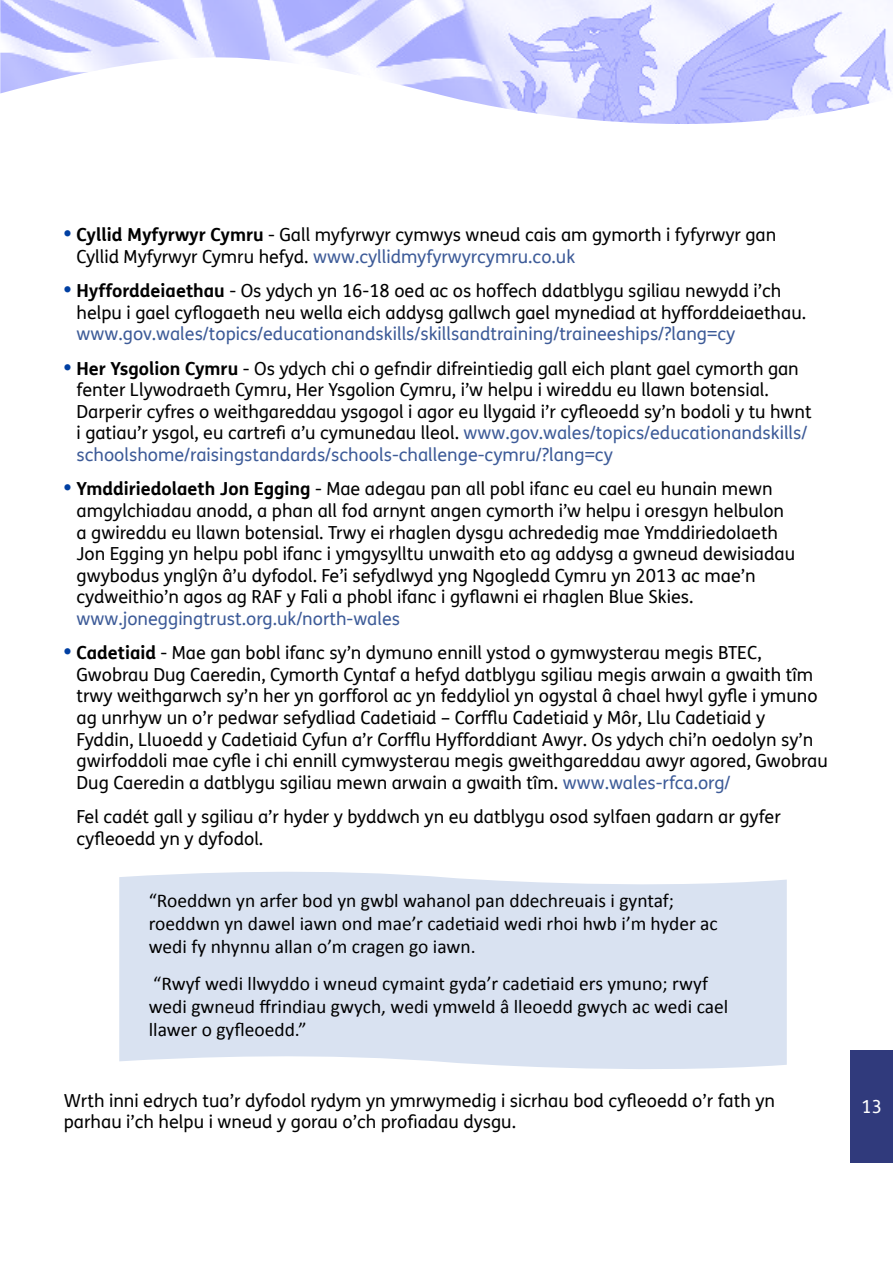
<style>
.page{position:relative;width:893px;height:1263px;background:#fff}
.page>*{position:absolute;margin:0;border:0;box-sizing:border-box;transform-origin:0 0}
.t1{font:19.5px/23.4px "Calibri";color:#000}
.Body_text{font:18px/21.6px "FS Me";color:#000}
.indented_body{font:18px/21.6px "FS Me";color:#000}
.indented_body-2{font:18px "FS Me";color:#3d5b98}
.t2{font:18px "FS Me";color:#fff}
.s1{font-weight:800;font-size:21px;color:#003fa2}
.s2{font-weight:700}
.s3{color:#3d5b98}
</style>
<div class="page">
<div style="left:850px;top:1050px;width:43px;height:113px;background:#303a7c"></div>
<img style="left:0;top:0;width:893px;height:124px">
<svg style="left:119px;top:872px;width:668px;height:197px;background:#dbe3f1"></svg>
<p class="Body_text" style="left:77px;top:224px;width:701px;text-indent:-13px"><span class="s1">•</span> <span class="s2">Cyllid Myfyrwyr Cymru</span> - Gall myfyrwyr cymwys wneud cais am gymorth i fyfyrwyr gan<br>Cyllid Myfyrwyr Cymru hefyd. <span class="s3">www.cyllidmyfyrwyrcymru.co.uk</span></p>
<p class="Body_text" style="left:77px;top:279px;width:731px;text-indent:-13px"><span class="s1">•</span> <span class="s2">Hyfforddeiaethau</span> - Os ydych yn 16-18 oed ac os hoffech ddatblygu sgiliau newydd i’ch helpu i gael cyflogaeth neu wella eich addysg gallwch gael mynediad at hyfforddeiaethau.</p>
<p class="indented_body-2" style="left:77px;top:321px;width:660px">www.gov.wales/topics/educationandskills/skillsandtraining/traineeships/?lang=cy</p>
<p class="Body_text" style="left:77px;top:357px;width:737px;text-indent:-13px"><span class="s1">•</span> <span class="s2">Her Ysgolion Cymru</span> - Os ydych chi o gefndir difreintiedig gall eich plant gael cymorth gan fenter Llywodraeth Cymru, Her Ysgolion Cymru, i’w helpu i wireddu eu llawn botensial.<br>Darperir cyfres o weithgareddau ysgogol i agor eu llygaid i’r cyfleoedd sy’n bodoli y tu hwnt i gatiau’r ysgol, eu cartrefi a’u cymunedau lleol. <span class="s3">www.gov.wales/topics/educationandskills/ schoolshome/raisingstandards/schools-challenge-cymru/?lang=cy</span></p>
<p class="Body_text" style="left:77px;top:478px;width:720px;text-indent:-13px"><span class="s1">•</span> <span class="s2">Ymddiriedolaeth Jon Egging</span> - Mae adegau pan all pobl ifanc eu cael eu hunain mewn amgylchiadau anodd, a phan all fod arnynt angen cymorth i’w helpu i oresgyn helbulon a gwireddu eu llawn botensial. Trwy ei rhaglen dysgu achrededig mae Ymddiriedolaeth Jon Egging yn helpu pobl ifanc i ymgysylltu unwaith eto ag addysg a gwneud dewisiadau gwybodus ynglŷn â’u dyfodol. Fe’i sefydlwyd yng Ngogledd Cymru yn 2013 ac mae’n cydweithio’n agos ag RAF y Fali a phobl ifanc i gyflawni ei rhaglen Blue Skies. <span class="s3">www.joneggingtrust.org.uk/north-wales</span></p>
<p class="Body_text" style="left:77px;top:642px;width:753px;text-indent:-13px"><span class="s1">•</span> <span class="s2">Cadetiaid</span> - Mae gan bobl ifanc sy’n dymuno ennill ystod o gymwysterau megis BTEC, Gwobrau Dug Caeredin, Cymorth Cyntaf a hefyd datblygu sgiliau megis arwain a gwaith tîm trwy weithgarwch sy’n her yn gorfforol ac yn feddyliol yn ogystal â chael hwyl gyfle i ymuno ag unrhyw un o’r pedwar sefydliad Cadetiaid – Corfflu Cadetiaid y Môr, Llu Cadetiaid y<br>Fyddin, Lluoedd y Cadetiaid Cyfun a’r Corfflu Hyfforddiant Awyr. Os ydych chi’n oedolyn sy’n gwirfoddoli mae cyfle i chi ennill cymwysterau megis gweithgareddau awyr agored, Gwobrau Dug Caeredin a datblygu sgiliau mewn arwain a gwaith tîm. <span class="s3">www.wales-rfca.org/</span></p>
<p class="indented_body" style="left:77px;top:806px;width:706px">Fel cadét gall y sgiliau a’r hyder y byddwch yn eu datblygu osod sylfaen gadarn ar gyfer cyfleoedd yn y dyfodol.</p>
<p class="t1" style="left:149px;top:888px;width:571px">“Roeddwn yn arfer bod yn gwbl wahanol pan ddechreuais i gyntaf; roeddwn yn dawel iawn ond mae’r cadetiaid wedi rhoi hwb i’m hyder ac wedi fy nhynnu allan o’m cragen go iawn.</p>
<p class="t1" style="left:149px;top:971px;width:581px">“Rwyf wedi llwyddo i wneud cymaint gyda’r cadetiaid ers ymuno; rwyf wedi gwneud ffrindiau gwych, wedi ymweld â lleoedd gwych ac wedi cael llawer o gyfleoedd.”</p>
<p class="Body_text" style="left:64px;top:1089px;width:713px">Wrth inni edrych tua’r dyfodol rydym yn ymrwymedig i sicrhau bod cyfleoedd o’r fath yn parhau i’ch helpu i wneud y gorau o’ch profiadau dysgu.</p>
<p class="t2" style="left:861px;top:1095px;width:22px">13</p>
</div>
